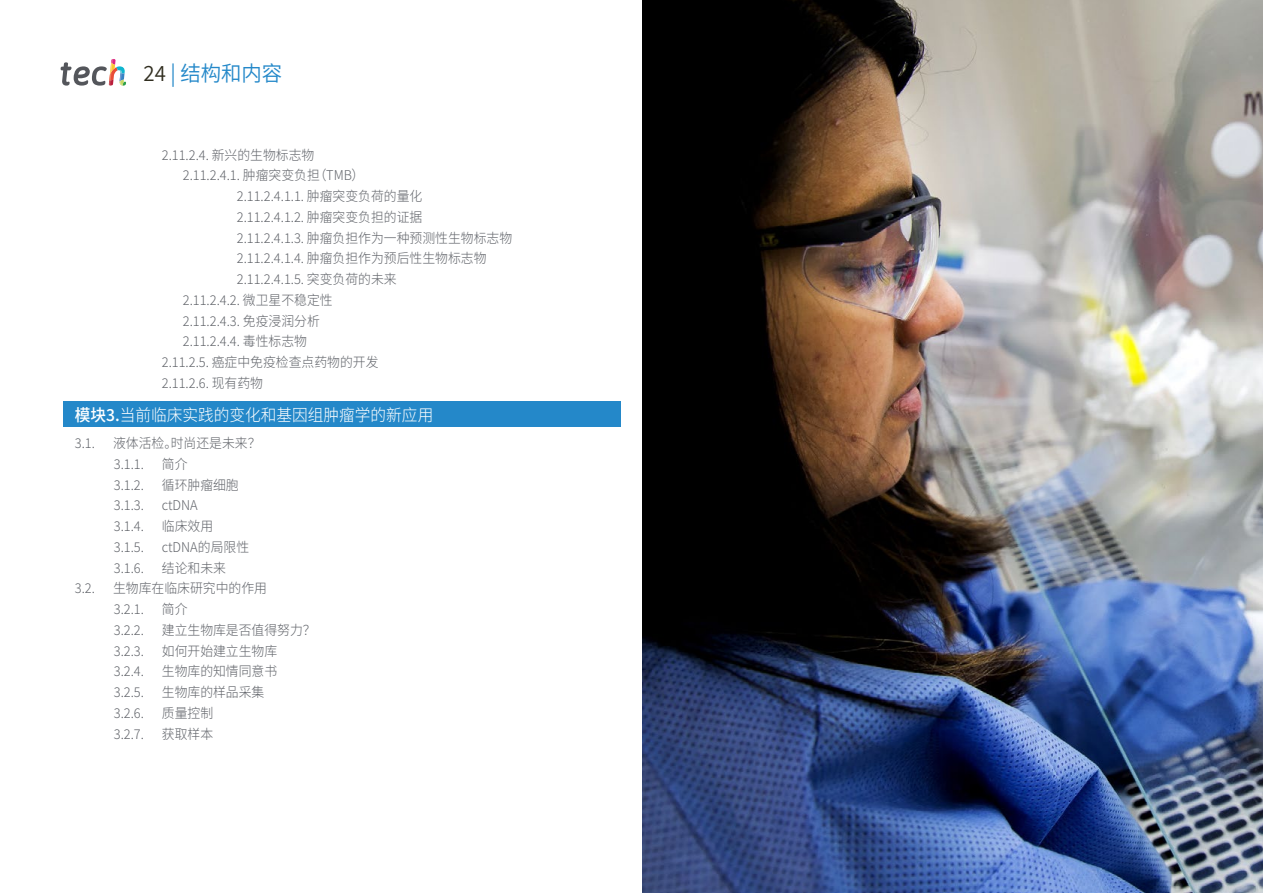
<style>
.page{position:relative;width:1263px;height:893px;background:#fff}
.page>*{position:absolute;margin:0;border:0;box-sizing:border-box;transform-origin:0 0}
.t1{font:21px "Source Han Sans CN";color:#2488c9}
.t2{font:300 16.5px "Source Han Sans CN";color:#fff;scale:.95 1}
.t3{font:300 13.5px/20.7px "Source Han Sans CN";color:#61646a;scale:.95 1}
.s1{color:#312e20}
.s2{font-weight:500}
</style>
<div class="page">
<svg style="left:61px;top:59px;width:65px;height:27px"></svg>
<div style="left:64px;top:401px;width:557px;height:26px;background:#2488c9"></div>
<img style="left:642px;top:0;width:621px;height:893px">
<h1 class="t1" style="left:144px;top:61px;width:140px"><span class="s1">24</span> | 结构和内容</h1>
<p class="t3" style="left:162px;top:145px;width:162px">2.11.2.4. 新兴的生物标志物</p>
<p class="t3" style="left:183px;top:165px;width:193px">2.11.2.4.1. 肿瘤突变负担（TMB）</p>
<p class="t3" style="left:237px;top:186px;width:197px">2.11.2.4.1.1. 肿瘤突变负荷的量化</p>
<p class="t3" style="left:237px;top:207px;width:197px">2.11.2.4.1.2. 肿瘤突变负担的证据</p>
<p class="t3" style="left:237px;top:228px;width:291px">2.11.2.4.1.3. 肿瘤负担作为一种预测性生物标志物</p>
<p class="t3" style="left:237px;top:248px;width:264px">2.11.2.4.1.4. 肿瘤负担作为预后性生物标志物</p>
<p class="t3" style="left:237px;top:269px;width:170px">2.11.2.4.1.5. 突变负荷的未来</p>
<p class="t3" style="left:183px;top:290px;width:159px">2.11.2.4.2. 微卫星不稳定性</p>
<p class="t3" style="left:183px;top:311px;width:146px">2.11.2.4.3. 免疫浸润分析</p>
<p class="t3" style="left:183px;top:331px;width:132px">2.11.2.4.4. 毒性标志物</p>
<p class="t3" style="left:162px;top:352px;width:230px">2.11.2.5. 癌症中免疫检查点药物的开发</p>
<p class="t3" style="left:162px;top:373px;width:108px">2.11.2.6. 现有药物</p>
<p class="t2" style="left:75px;top:406px;width:379px"><span class="s2">模块3.</span>当前临床实践的变化和基因组肿瘤学的新应用</p>
<p class="t3" style="left:75px;top:433px;width:23px">3.1.</p>
<p class="t3" style="left:113px;top:433px;width:157px">液体活检。时尚还是未来？<br>3.1.1.</p>
<p class="t3" style="left:162px;top:454px;width:28px">简介</p>
<p class="t3" style="left:114px;top:475px;width:33px">3.1.2.</p>
<p class="t3" style="left:162px;top:475px;width:83px">循环肿瘤细胞</p>
<p class="t3" style="left:114px;top:495px;width:33px">3.1.3.</p>
<p class="t3" style="left:162px;top:495px;width:39px">ctDNA</p>
<p class="t3" style="left:114px;top:516px;width:33px">3.1.4.</p>
<p class="t3" style="left:162px;top:516px;width:55px">临床效用</p>
<p class="t3" style="left:114px;top:537px;width:33px">3.1.5.</p>
<p class="t3" style="left:162px;top:537px;width:93px">ctDNA的局限性</p>
<p class="t3" style="left:114px;top:558px;width:33px">3.1.6.</p>
<p class="t3" style="left:162px;top:558px;width:69px">结论和未来</p>
<p class="t3" style="left:75px;top:578px;width:23px">3.2.</p>
<p class="t3" style="left:113px;top:578px;width:163px">生物库在临床研究中的作用<br>3.2.1.</p>
<p class="t3" style="left:162px;top:599px;width:28px">简介</p>
<p class="t3" style="left:114px;top:620px;width:33px">3.2.2.</p>
<p class="t3" style="left:162px;top:620px;width:164px">建立生物库是否值得努力？</p>
<p class="t3" style="left:114px;top:641px;width:33px">3.2.3.</p>
<p class="t3" style="left:162px;top:641px;width:123px">如何开始建立生物库</p>
<p class="t3" style="left:114px;top:661px;width:33px">3.2.4.</p>
<p class="t3" style="left:162px;top:661px;width:123px">生物库的知情同意书</p>
<p class="t3" style="left:114px;top:682px;width:33px">3.2.5.</p>
<p class="t3" style="left:162px;top:682px;width:109px">生物库的样品采集</p>
<p class="t3" style="left:114px;top:703px;width:33px">3.2.6.</p>
<p class="t3" style="left:162px;top:703px;width:55px">质量控制</p>
<p class="t3" style="left:114px;top:724px;width:33px">3.2.7.</p>
<p class="t3" style="left:162px;top:724px;width:55px">获取样本</p>
</div>
